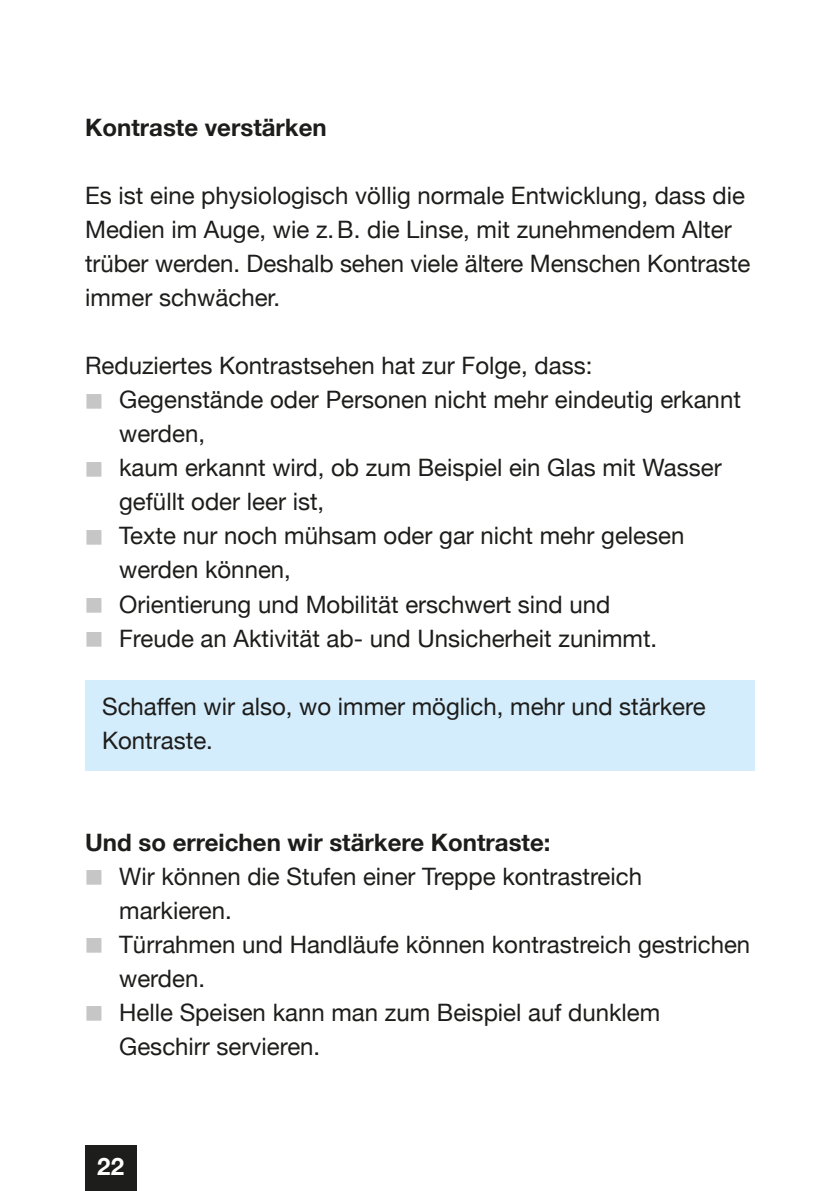
<style>
.page{position:relative;width:840px;height:1191px;background:#fff}
.page>*{position:absolute;margin:0;border:0;box-sizing:border-box;transform-origin:0 0}
.t1{font:24px/34px "Helvetica Neue";color:#1d1d1b}
.t2{font:700 24px "Helvetica Neue";color:#1d1d1b}
.t3{font:700 24px "Helvetica Neue";color:#fff}
.s1{color:#c6c6c6}
</style>
<div class="page">
<div style="left:85px;top:1145px;width:51px;height:46px;background:#1d1d1b"></div>
<div style="left:85px;top:680px;width:669px;height:91px;background:#d4edfc"></div>
<h3 class="t2" style="left:85px;top:109px;width:243px">Kontraste verstärken</h3>
<p class="t1" style="left:85px;top:180px;width:666px">Es ist eine physiologisch völlig normale Entwicklung, dass die Medien im Auge, wie z. B. die Linse, mit zunehmendem Alter trüber werden. Deshalb sehen viele ältere Menschen Kontraste immer schwächer.</p>
<h4 class="t1" style="left:85px;top:350px;width:508px">Reduziertes Kontrastsehen hat zur Folge, dass:</h4>
<p class="t1" style="left:119px;top:384px;width:623px;text-indent:-34px"><span class="s1">█</span> Gegenstände oder Personen nicht mehr eindeutig erkannt werden,</p>
<p class="t1" style="left:119px;top:452px;width:603px;text-indent:-34px"><span class="s1">█</span> kaum erkannt wird, ob zum Beispiel ein Glas mit Wasser gefüllt oder leer ist,</p>
<p class="t1" style="left:119px;top:520px;width:566px;text-indent:-34px"><span class="s1">█</span> Texte nur noch mühsam oder gar nicht mehr gelesen werden können,</p>
<p class="t1" style="left:85px;top:588px;width:526px"><span class="s1">█</span> Orientierung und Mobilität erschwert sind und</p>
<p class="t1" style="left:85px;top:622px;width:573px"><span class="s1">█</span> Freude an Aktivität ab- und Unsicherheit zunimmt.</p>
<p class="t1" style="left:102px;top:690px;width:604px">Schaffen wir also, wo immer möglich, mehr und stärkere<br>Kontraste.</p>
<h4 class="t2" style="left:85px;top:823px;width:466px">Und so erreichen wir stärkere Kontraste:</h4>
<p class="t1" style="left:119px;top:860px;width:524px;text-indent:-34px"><span class="s1">█</span> Wir können die Stufen einer Treppe kontrastreich markieren.</p>
<p class="t1" style="left:119px;top:928px;width:632px;text-indent:-34px"><span class="s1">█</span> Türrahmen und Handläufe können kontrastreich gestrichen werden.</p>
<p class="t1" style="left:119px;top:996px;width:542px;text-indent:-34px"><span class="s1">█</span> Helle Speisen kann man zum Beispiel auf dunklem<br>Geschirr servieren.</p>
<p class="t3" style="left:97px;top:1147px;width:28px">22</p>
</div>
